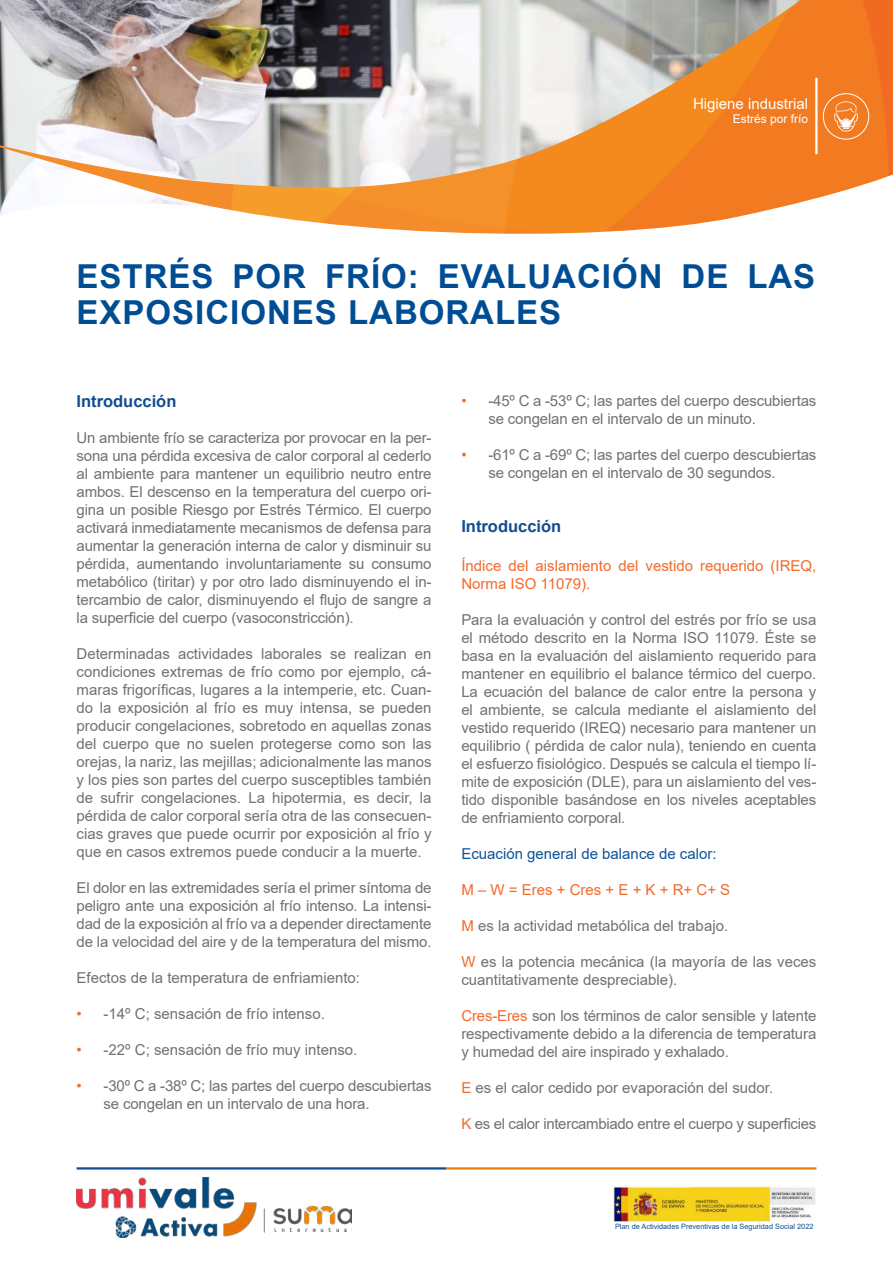
<style>
.page{position:relative;width:893px;height:1263px;background:#fff}
.page>*{position:absolute;margin:0;border:0;box-sizing:border-box;transform-origin:0 0}
.t1{font:700 33px/36px "Arial";letter-spacing:.03em;color:#004d94}
.t2{font:700 16.5px "Arial";color:#124d91}
.t3{font:15px/18px "Arial";letter-spacing:-.01em;color:#717074;text-align:justify}
.t4{font:15px/18px "Arial";color:#f26a2c}
.t5{font:15px "Arial";color:#0d539a}
.t6{font:15px "Arial";color:#fff}
.t7{font:12px "Arial";color:#fff}
.t8{font:7.35px "Arial";color:#124d91}
.s1{color:#f26a2c}
</style>
<div class="page">
<img style="left:614px;top:1185px;width:202px;height:36px">
<hr style="left:77px;top:1167px;width:369px;height:2px;background:#124d91">
<hr style="left:446px;top:1167px;width:370px;height:2px;background:#e78208">
<img style="left:77px;top:1178px;width:275px;height:59px">
<img style="left:0;top:0;width:893px;height:234px">
<svg style="left:834px;top:101px;width:24px;height:30px"></svg>
<div style="left:823px;top:93px;width:46px;height:47px;border:1px solid #fff;border-radius:50%"></div>
<hr style="left:815px;top:78px;width:2px;height:76px;background:#fff">
<p class="t6" style="left:693px;top:94px;width:117px">Higiene industrial</p>
<p class="t7" style="left:733px;top:110px;width:77px">Estrés por frío</p>
<h1 class="t1" style="left:77px;top:258px;width:740px">ESTRÉS POR FRÍO: EVALUACIÓN DE LAS<br>EXPOSICIONES LABORALES</h1>
<p class="t2" style="left:77px;top:390px;width:101px">Introducción</p>
<p class="t3" style="left:77px;top:429px;width:357px">Un ambiente frío se caracteriza por provocar en la per&shy;sona una pérdida excesiva de calor corporal al cederlo al ambiente para mantener un equilibrio neutro entre ambos. El descenso en la temperatura del cuerpo ori&shy;gina un posible Riesgo por Estrés Térmico. El cuerpo activará inmediatamente mecanismos de defensa para aumentar la generación interna de calor y disminuir su pérdida, aumentando involuntariamente su consumo metabólico (tiritar) y por otro lado disminuyendo el in&shy;tercambio de calor, disminuyendo el flujo de sangre a la superficie del cuerpo (vasoconstricción).</p>
<p class="t3" style="left:77px;top:645px;width:357px">Determinadas actividades laborales se realizan en condiciones extremas de frío como por ejemplo, cá&shy;maras frigoríficas, lugares a la intemperie, etc. Cuan&shy;do la exposición al frío es muy intensa, se pueden producir congelaciones, sobretodo en aquellas zonas del cuerpo que no suelen protegerse como son las orejas, la nariz, las mejillas; adicionalmente las manos y los pies son partes del cuerpo susceptibles también de sufrir congelaciones. La hipotermia, es decir, la pérdida de calor corporal sería otra de las consecuen&shy;cias graves que puede ocurrir por exposición al frío y que en casos extremos puede conducir a la muerte.</p>
<p class="t3" style="left:77px;top:879px;width:357px">El dolor en las extremidades sería el primer síntoma de peligro ante una exposición al frío intenso. La intensi&shy;dad de la exposición al frío va a depender directamente de la velocidad del aire y de la temperatura del mismo.</p>
<p class="t3" style="left:77px;top:969px;width:285px">Efectos de la temperatura de enfriamiento:</p>
<p class="t3" style="left:77px;top:1005px;width:250px"><span class="s1">•</span> -14º C; sensación de frío intenso.</p>
<p class="t3" style="left:77px;top:1041px;width:282px"><span class="s1">•</span> -22º C; sensación de frío muy intenso.</p>
<p class="t3" style="left:104px;top:1077px;width:329px;text-indent:-27px"><span class="s1">•</span> -30º C a -38º C; las partes del cuerpo descubiertas se congelan en un intervalo de una hora.</p>
<p class="t3" style="left:488px;top:392px;width:329px;text-indent:-27px"><span class="s1">•</span> -45º C a -53º C; las partes del cuerpo descubiertas se congelan en el intervalo de un minuto.</p>
<p class="t3" style="left:488px;top:446px;width:329px;text-indent:-27px"><span class="s1">•</span> -61º C a -69º C; las partes del cuerpo descubiertas se congelan en el intervalo de 30 segundos.</p>
<p class="t2" style="left:461px;top:514px;width:101px">Introducción</p>
<p class="t4" style="left:461px;top:557px;width:357px">Índice del aislamiento del vestido requerido (IREQ,<br>Norma ISO 11079).</p>
<p class="t3" style="left:461px;top:611px;width:357px">Para la evaluación y control del estrés por frío se usa el método descrito en la Norma ISO 11079. Éste se basa en la evaluación del aislamiento requerido para mantener en equilibrio el balance térmico del cuerpo.<br>La ecuación del balance de calor entre la persona y el ambiente, se calcula mediante el aislamiento del vestido requerido (IREQ) necesario para mantener un equilibrio ( pérdida de calor nula), teniendo en cuenta el esfuerzo fisiológico. Después se calcula el tiempo lí&shy;mite de exposición (DLE), para un aislamiento del ves&shy;tido disponible basándose en los niveles aceptables de enfriamiento corporal.</p>
<p class="t5" style="left:461px;top:843px;width:257px">Ecuación general de balance de calor:</p>
<p class="t4" style="left:461px;top:881px;width:270px">M – W = Eres + Cres + E + K + R+ C+ S</p>
<p class="t3" style="left:461px;top:917px;width:268px"><span class="s1">M</span> es la actividad metabólica del trabajo.</p>
<p class="t3" style="left:461px;top:953px;width:357px"><span class="s1">W</span> es la potencia mecánica (la mayoría de las veces cuantitativamente despreciable).</p>
<p class="t3" style="left:461px;top:1007px;width:356px"><span class="s1">Cres-Eres</span> son los términos de calor sensible y latente respectivamente debido a la diferencia de temperatura y humedad del aire inspirado y exhalado.</p>
<p class="t3" style="left:461px;top:1079px;width:313px"><span class="s1">E</span> es el calor cedido por evaporación del sudor.</p>
<p class="t3" style="left:461px;top:1115px;width:356px"><span class="s1">K</span> es el calor intercambiado entre el cuerpo y superficies</p>
<p class="t8" style="left:615px;top:1221px;width:200px">Plan de Actividades Preventivas de la Seguridad Social 2022</p>
</div>
